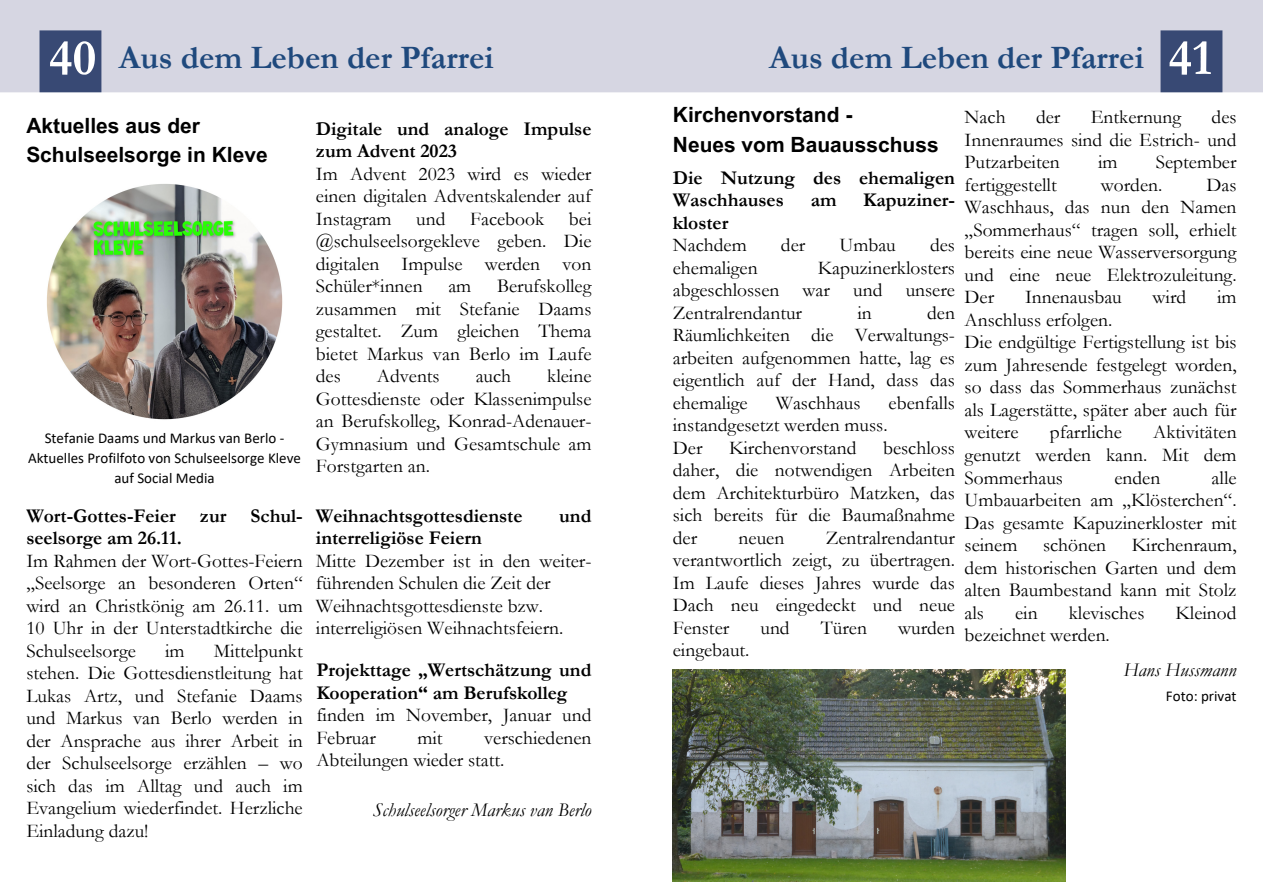
<style>
.page{position:relative;width:1263px;height:894px;background:#fff}
.page>*{position:absolute;margin:0;border:0;box-sizing:border-box;transform-origin:0 0}
.t1{font:700 50.85px "Garamond";color:#fff}
.t2{font:700 33px "Garamond";color:#1f497d}
.t3{font:700 21px "Arial MT Pro";color:#000}
.t4{font:19.5px/22.5px "Garamond";color:#000;text-align:justify}
.t5{font:700 19.5px/22.5px "Garamond";color:#000}
.t6{font:italic 19.5px "Garamond";color:#000}
.t7{font:15px/20.2px "Calibri";color:#000;text-align:center}
</style>
<div class="page">
<img style="left:0;top:0;width:1263px;height:882px">
<img style="left:42px;top:178px;width:246px;height:247px">
<img style="left:673px;top:669px;width:392px;height:212px">
<p class="t1" style="left:49px;top:30px;width:49px">40</p>
<p class="t2" style="left:119px;top:40px;width:376px">Aus dem Leben der Pfarrei</p>
<p class="t2" style="left:769px;top:40px;width:376px">Aus dem Leben der Pfarrei</p>
<p class="t1" style="left:1168px;top:30px;width:45px">41</p>
<p class="t3" style="left:26px;top:117px;width:175px">Aktuelles aus der</p>
<p class="t3" style="left:26px;top:147px;width:243px">Schulseelsorge in Kleve</p>
<p class="t7" style="left:28px;top:428px;width:274px">Stefanie Daams und Markus van Berlo -<br>Aktuelles Profilfoto von Schulseelsorge Kleve auf Social Media</p>
<p class="t5" style="left:26px;top:504px;width:278px">Wort-Gottes-Feier zur Schul&shy;seelsorge am 26.11.</p>
<p class="t4" style="left:26px;top:549px;width:278px">Im Rahmen der Wort-Gottes-Feiern „Seelsorge an besonderen Orten“ wird an Christkönig am 26.11. um 10 Uhr in der Unterstadtkirche die Schulseelsorge</p>
<p class="t4" style="left:26px;top:639px;width:278px;text-indent:188px">Mittelpunkt stehen. Die Gottesdienstleitung hat Lukas Artz, und Stefanie Daams und Markus van Berlo werden in der Ansprache aus ihrer Arbeit in der Schulseelsorge erzählen – wo sich das im Alltag und auch im Evangelium wiederfindet. Herzliche Einladung dazu!</p>
<p class="t4" style="left:165px;top:639px;width:21px">im</p>
<p class="t5" style="left:316px;top:117px;width:277px">Digitale und analoge Impulse zum Advent 2023</p>
<p class="t4" style="left:316px;top:162px;width:277px">Im Advent 2023 wird es wieder einen digitalen Adventskalender auf Instagram</p>
<p class="t4" style="left:316px;top:207px;width:277px;text-indent:253px">bei @schulseelsorgekleve geben. Die digitalen Impulse werden von Schüler*innen</p>
<p class="t4" style="left:416px;top:207px;width:31px">und</p>
<p class="t4" style="left:470px;top:207px;width:76px">Facebook</p>
<p class="t4" style="left:316px;top:275px;width:277px;text-indent:181px">Berufskolleg zusammen mit Stefanie Daams gestaltet. Zum gleichen Thema bietet Markus van Berlo im Laufe des</p>
<p class="t4" style="left:448px;top:275px;width:24px">am</p>
<p class="t4" style="left:377px;top:365px;width:64px">Advents</p>
<p class="t4" style="left:476px;top:365px;width:37px">auch</p>
<p class="t4" style="left:316px;top:365px;width:277px;text-indent:231px">kleine Gottesdienste oder Klassenimpulse an Berufskolleg, Konrad-Adenauer-Gymnasium und Gesamtschule am Forstgarten an.</p>
<p class="t5" style="left:316px;top:504px;width:208px">Weihnachtsgottesdienste</p>
<p class="t5" style="left:559px;top:504px;width:34px">und</p>
<p class="t5" style="left:316px;top:527px;width:168px">interreligiöse Feiern</p>
<p class="t4" style="left:316px;top:549px;width:277px">Mitte Dezember ist in den weiter&shy;führenden Schulen die Zeit der</p>
<p class="t4" style="left:316px;top:594px;width:229px">Weihnachtsgottesdienste bzw.</p>
<p class="t4" style="left:316px;top:617px;width:249px">interreligiösen Weihnachtsfeiern.</p>
<p class="t5" style="left:316px;top:658px;width:277px">Projekttage „Wertschätzung und<br>Kooperation“ am Berufskolleg</p>
<p class="t4" style="left:316px;top:703px;width:277px">finden im November, Januar und<br>Februar</p>
<p class="t4" style="left:316px;top:726px;width:277px;text-indent:168px">verschiedenen<br>Abteilungen wieder statt.</p>
<p class="t6" style="left:373px;top:798px;width:220px">Schulseelsorger Markus van Berlo</p>
<p class="t4" style="left:417px;top:726px;width:27px">mit</p>
<p class="t3" style="left:673px;top:107px;width:181px">Kirchenvorstand -</p>
<p class="t3" style="left:673px;top:136px;width:267px">Neues vom Bauausschuss</p>
<p class="t5" style="left:673px;top:167px;width:284px">Die Nutzung des ehemaligen<br>Waschhauses</p>
<p class="t5" style="left:811px;top:189px;width:27px">am</p>
<p class="t5" style="left:863px;top:189px;width:93px">Kapuziner-</p>
<p class="t5" style="left:673px;top:211px;width:57px">kloster</p>
<p class="t4" style="left:673px;top:234px;width:75px">Nachdem</p>
<p class="t4" style="left:781px;top:234px;width:26px">der</p>
<p class="t4" style="left:839px;top:234px;width:58px">Umbau</p>
<p class="t4" style="left:930px;top:234px;width:26px">des</p>
<p class="t4" style="left:673px;top:256px;width:86px">ehemaligen</p>
<p class="t4" style="left:673px;top:256px;width:284px;text-indent:145px">Kapuzinerklosters abgeschlossen war und unsere Zentralrendantur</p>
<p class="t4" style="left:673px;top:301px;width:284px;text-indent:254px">den Räumlichkeiten die Verwaltungs&shy;arbeiten aufgenommen hatte, lag es eigentlich auf der Hand, dass das ehemalige</p>
<p class="t4" style="left:857px;top:301px;width:16px">in</p>
<p class="t4" style="left:776px;top:391px;width:86px">Waschhaus</p>
<p class="t4" style="left:889px;top:391px;width:68px">ebenfalls</p>
<p class="t4" style="left:673px;top:414px;width:216px">instandgesetzt werden muss.</p>
<p class="t4" style="left:673px;top:436px;width:31px">Der</p>
<p class="t4" style="left:729px;top:436px;width:129px">Kirchenvorstand</p>
<p class="t4" style="left:673px;top:436px;width:284px;text-indent:210px">beschloss daher, die notwendigen Arbeiten dem Architekturbüro Matzken, das sich bereits für die Baumaßnahme der</p>
<p class="t4" style="left:673px;top:526px;width:284px;text-indent:153px">Zentralrendantur verantwortlich zeigt, zu übertragen.<br>Im Laufe dieses Jahres wurde das Dach neu eingedeckt und neue Fenster</p>
<p class="t4" style="left:739px;top:526px;width:47px">neuen</p>
<p class="t4" style="left:760px;top:616px;width:31px">und</p>
<p class="t4" style="left:821px;top:616px;width:48px">Türen</p>
<p class="t4" style="left:898px;top:616px;width:58px">wurden</p>
<p class="t4" style="left:673px;top:639px;width:78px">eingebaut.</p>
<p class="t4" style="left:965px;top:106px;width:42px">Nach</p>
<p class="t4" style="left:1036px;top:106px;width:26px">der</p>
<p class="t4" style="left:1091px;top:106px;width:92px">Entkernung</p>
<p class="t4" style="left:965px;top:106px;width:273px;text-indent:247px">des Innenraumes sind die Estrich- und Putzarbeiten</p>
<p class="t4" style="left:1098px;top:151px;width:21px">im</p>
<p class="t4" style="left:1156px;top:151px;width:82px">September</p>
<p class="t4" style="left:965px;top:174px;width:94px">fertiggestellt</p>
<p class="t4" style="left:1101px;top:174px;width:63px">worden.</p>
<p class="t4" style="left:965px;top:174px;width:273px;text-indent:242px">Das Waschhaus, das nun den Namen „Sommerhaus“ tragen soll, erhielt bereits eine neue Wasserversorgung und eine neue Elektrozuleitung.<br>Der</p>
<p class="t4" style="left:1025px;top:286px;width:98px">Innenausbau</p>
<p class="t4" style="left:1153px;top:286px;width:35px">wird</p>
<p class="t4" style="left:1217px;top:286px;width:21px">im</p>
<p class="t4" style="left:965px;top:309px;width:149px">Anschluss erfolgen.</p>
<p class="t4" style="left:965px;top:331px;width:273px">Die endgültige Fertigstellung ist bis zum Jahresende festgelegt worden, so dass das Sommerhaus zunächst als Lagerstätte, später aber auch für weitere</p>
<p class="t4" style="left:965px;top:421px;width:273px;text-indent:189px">Aktivitäten genutzt werden kann. Mit dem Sommerhaus</p>
<p class="t4" style="left:1050px;top:421px;width:74px">pfarrliche</p>
<p class="t4" style="left:1114px;top:466px;width:47px">enden</p>
<p class="t4" style="left:965px;top:466px;width:273px;text-indent:247px">alle Umbauarbeiten am „Klösterchen“.<br>Das gesamte Kapuzinerkloster mit seinem</p>
<p class="t4" style="left:965px;top:533px;width:273px;text-indent:167px">Kirchenraum, dem historischen Garten und dem alten Baumbestand kann mit Stolz als</p>
<p class="t4" style="left:1043px;top:533px;width:65px">schönen</p>
<p class="t4" style="left:1015px;top:601px;width:24px">ein</p>
<p class="t4" style="left:1069px;top:601px;width:77px">klevisches</p>
<p class="t4" style="left:1175px;top:601px;width:63px">Kleinod</p>
<p class="t4" style="left:965px;top:623px;width:147px">bezeichnet werden.</p>
<p class="t6" style="left:1123px;top:659px;width:115px">Hans Hussmann</p>
<p class="t7" style="left:1166px;top:687px;width:72px">Foto: privat</p>
</div>
